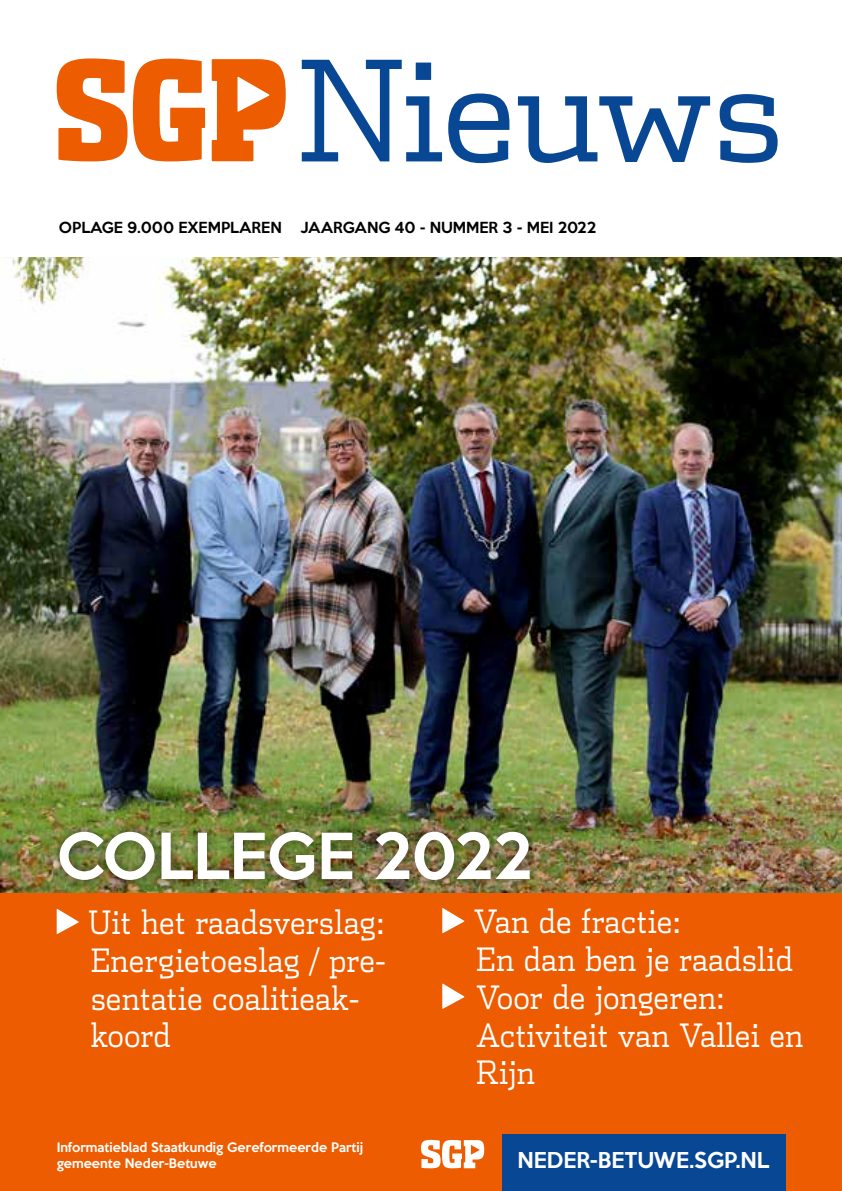
<style>
.page{position:relative;width:842px;height:1191px;background:#fff}
.page>*{position:absolute;margin:0;border:0;box-sizing:border-box;transform-origin:0 0}
.t1{font:300 140px "Dispatch";letter-spacing:-.025em;color:#084793}
.t2{font:500 58px "Keep Calm";letter-spacing:-.005em;color:#fff}
.t3{font:300 32.4px/37.8px "Dispatch";color:#fff;scale:.9 1}
.t4{font:500 20px "Keep Calm";color:#fff}
.t5{font:500 14px "Keep Calm";color:#000}
.t6{font:500 12px/16px "Keep Calm";color:#fff}
</style>
<div class="page">
<img style="left:0;top:257px;width:842px;height:636px">
<div style="left:0;top:893px;width:842px;height:298px;background:#ed5c01"></div>
<div style="left:502px;top:1134px;width:283px;height:57px;background:#084793"></div>
<svg style="left:421px;top:1139px;width:63px;height:29px"></svg>
<div style="left:49px;top:821px;width:491px;height:69px;background:#000;opacity:.5"></div>
<svg style="left:57px;top:908px;width:22px;height:26px"></svg>
<svg style="left:442px;top:908px;width:22px;height:25px"></svg>
<svg style="left:442px;top:983px;width:22px;height:25px"></svg>
<svg style="left:212px;top:59px;width:74px;height:102px"></svg>
<svg style="left:57px;top:58px;width:148px;height:103px"></svg>
<h1 class="t1" style="left:297px;top:19px;width:490px">Nieuws</h1>
<p class="t5" style="left:59px;top:216px;width:224px">OPLAGE 9.000 EXEMPLAREN</p>
<p class="t5" style="left:300px;top:216px;width:297px">JAARGANG 40 - NUMMER 3 - MEI 2022</p>
<h2 class="t2" style="left:57px;top:805px;width:477px">COLLEGE 2022</h2>
<p class="t3" style="left:88px;top:902px;width:332px">Uit het raadsverslag:<br>Energietoeslag / pre&shy;sentatie coalitieak&shy;koord</p>
<p class="t3" style="left:474px;top:901px;width:368px">Van de fractie:<br>En dan ben je raadslid<br>Voor de jongeren:<br>Activiteit van Vallei en<br>Rijn</p>
<p class="t6" style="left:57px;top:1138px;width:308px">Informatieblad Staatkundig Gereformeerde Partij gemeente Neder-Betuwe</p>
<p class="t4" style="left:517px;top:1143px;width:253px">NEDER-BETUWE.SGP.NL</p>
</div>
